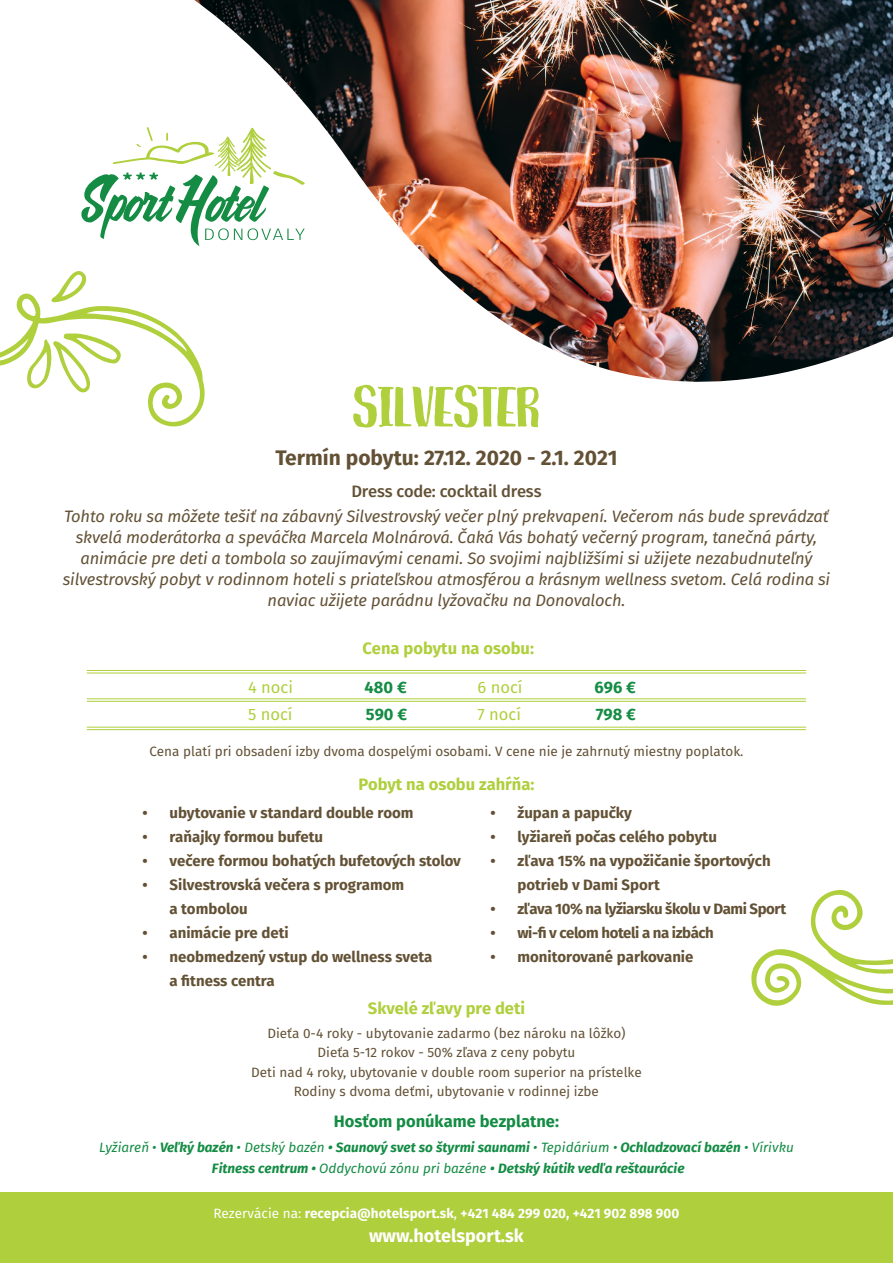
<style>
.page{position:relative;width:893px;height:1263px;background:#fff}
.page>*{position:absolute;margin:0;border:0;box-sizing:border-box;transform-origin:0 0}
.t1{font:57px "Breathe";color:#afcf3d}
.t2{font:700 21px "Fira Sans";color:#635135}
.t3{font:700 18px "Fira Sans";color:#fff}
.t4{font:italic 16.5px/21px "Fira Sans";letter-spacing:-.01em;color:#635135;text-align:center}
.t5{font:700 16.5px "Fira Sans";color:#afcf3d}
.t6{font:700 16.5px "Fira Sans";color:#148c44}
.t7{font:500 16.5px "Fira Sans";letter-spacing:-.01em;color:#635135}
.t8{font:16.5px "Fira Sans";color:#afcf3d}
.t9{font:700 15px/24px "Fira Sans";color:#635135}
.t10{font:700 15px "Fira Sans";letter-spacing:-.03em;color:#635135}
.t11{font:13.5px "Fira Sans";color:#635135}
.t12{font:italic 700 13.5px "Fira Sans";color:#148c44}
.t13{font:700 13.5px "Fira Sans";color:#fff}
.s1{font-weight:400}
</style>
<div class="page">
<div style="left:0;top:1192px;width:893px;height:71px;background:#afcf3d"></div>
<svg style="left:751px;top:890px;width:142px;height:116px"></svg>
<svg style="left:0;top:127px;width:205px;height:300px"></svg>
<img style="left:195px;top:0;width:698px;height:383px">
<hr style="left:87px;top:698px;width:719px;height:1px;background:#afcf3d">
<hr style="left:87px;top:701px;width:719px;height:1px;background:#afcf3d">
<hr style="left:87px;top:670px;width:719px;height:1px;background:#afcf3d">
<hr style="left:87px;top:673px;width:719px;height:1px;background:#afcf3d">
<hr style="left:87px;top:727px;width:719px;height:1px;background:#afcf3d">
<hr style="left:87px;top:729px;width:719px;height:1px;background:#afcf3d">
<p class="t1" style="left:353px;top:381px;width:188px">SILVESTER</p>
<p class="t2" style="left:275px;top:443px;width:344px">Termín pobytu: 27.12. 2020 - 2.1. 2021</p>
<p class="t7" style="left:351px;top:480px;width:192px">Dress code: cocktail dress</p>
<p class="t4" style="left:63px;top:507px;width:769px">Tohto roku sa môžete tešiť na zábavný Silvestrovský večer plný prekvapení. Večerom nás bude sprevádzať skvelá moderátorka a speváčka Marcela Molnárová. Čaká Vás bohatý večerný program, tanečná párty, animácie pre deti a tombola so zaujímavými cenami. So svojimi najbližšími si užijete nezabudnuteľný silvestrovský pobyt v rodinnom hoteli s priateľskou atmosférou a krásnym wellness svetom. Celá rodina si naviac užijete parádnu lyžovačku na Donovaloch.</p>
<p class="t5" style="left:363px;top:637px;width:173px">Cena pobytu na osobu:</p>
<p class="t8" style="left:248px;top:676px;width:46px">4 noci</p>
<p class="t6" style="left:365px;top:676px;width:44px">480 €</p>
<p class="t8" style="left:248px;top:703px;width:46px">5 nocí</p>
<p class="t6" style="left:366px;top:703px;width:43px">590 €</p>
<p class="t8" style="left:478px;top:676px;width:47px">6 nocí</p>
<p class="t6" style="left:594px;top:676px;width:43px">696 €</p>
<p class="t8" style="left:478px;top:703px;width:45px">7 nocí</p>
<p class="t6" style="left:596px;top:703px;width:42px">798 €</p>
<p class="t11" style="left:149px;top:742px;width:596px">Cena platí pri obsadení izby dvoma dospelými osobami. V cene nie je zahrnutý miestny poplatok.</p>
<p class="t5" style="left:359px;top:773px;width:177px">Pobyt na osobu zahŕňa:</p>
<p class="t9" style="left:143px;top:801px;width:272px">• ubytovanie v standard double room</p>
<p class="t9" style="left:143px;top:825px;width:182px">• raňajky formou bufetu</p>
<p class="t9" style="left:143px;top:849px;width:320px">• večere formou bohatých bufetových stolov</p>
<p class="t9" style="left:170px;top:873px;width:236px;text-indent:-27px">• Silvestrovská večera s programom a tombolou</p>
<p class="t9" style="left:143px;top:921px;width:148px">• animácie pre deti</p>
<p class="t9" style="left:170px;top:945px;width:264px;text-indent:-27px">• neobmedzený vstup do wellness sveta a fitness centra</p>
<p class="t9" style="left:490px;top:801px;width:143px">• župan a papučky</p>
<p class="t9" style="left:490px;top:825px;width:228px">• lyžiareň počas celého pobytu</p>
<p class="t9" style="left:517px;top:849px;width:255px;text-indent:-27px">• zľava 15% na vypožičanie športových potrieb v Dami Sport</p>
<p class="t10" style="left:490px;top:898px;width:297px">• zľava 10% na lyžiarsku školu v Dami Sport</p>
<p class="t10" style="left:490px;top:922px;width:225px">• wi-fi v celom hoteli a na izbách</p>
<p class="t9" style="left:490px;top:945px;width:205px">• monitorované parkovanie</p>
<p class="t5" style="left:368px;top:996px;width:159px">Skvelé zľavy pre deti</p>
<p class="t11" style="left:267px;top:1024px;width:360px">Dieťa 0-4 roky - ubytovanie zadarmo (bez nároku na lôžko)</p>
<p class="t11" style="left:317px;top:1043px;width:259px">Dieťa 5-12 rokov - 50% zľava z ceny pobytu</p>
<p class="t11" style="left:251px;top:1063px;width:392px">Deti nad 4 roky, ubytovanie v double room superior na prístelke</p>
<p class="t11" style="left:294px;top:1082px;width:307px">Rodiny s dvoma deťmi, ubytovanie v rodinnej izbe</p>
<p class="t6" style="left:334px;top:1110px;width:227px">Hosťom ponúkame bezplatne:</p>
<p class="t12" style="left:99px;top:1137px;width:696px"><span class="s1">Lyžiareň •</span> Veľký bazén <span class="s1">• Detský bazén</span> • Saunový svet so štyrmi saunami <span class="s1">• Tepidárium •</span> Ochladzovací bazén <span class="s1">• Vírivku</span></p>
<p class="t12" style="left:212px;top:1158px;width:474px">Fitness centrum • <span class="s1">Oddychovú zónu pri bazéne</span> • Detský kútik vedľa reštaurácie</p>
<p class="t13" style="left:214px;top:1203px;width:467px"><span class="s1">Rezervácie na:</span> recepcia@hotelsport.sk<span class="s1">,</span> +421 484 299 020, +421 902 898 900</p>
<p class="t3" style="left:369px;top:1223px;width:156px">www.hotelsport.sk</p>
</div>
